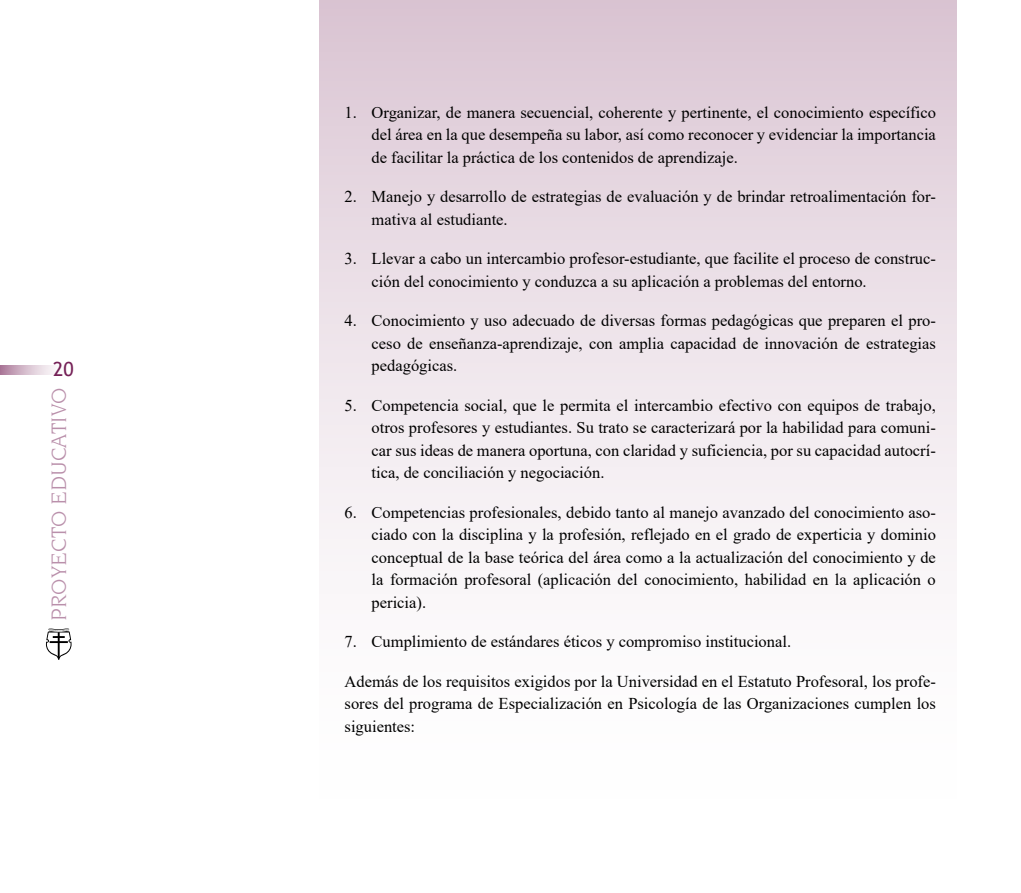
<style>
.page{position:relative;width:1021px;height:893px;background:#fff}
.page>*{position:absolute;margin:0;border:0;box-sizing:border-box;transform-origin:0 0}
.t1{font:22.5px "Trident S Si";color:#ba90ab}
.t2{font:19.5px "Trebuchet MS";color:#752157}
.t3{font:16.5px/22.5px "Times New Roman";color:#000;text-align:justify}
</style>
<div class="page">
<div style="left:319px;top:0;width:637px;height:808px;background:linear-gradient(to bottom,#dcc8d5,#fff)"></div>
<svg style="left:0;top:365px;width:55px;height:10px"></svg>
<svg style="left:46px;top:628px;width:26px;height:32px"></svg>
<p class="t2" style="left:53px;top:357px;width:22px">20</p>
<h1 class="t1" style="left:46px;top:621px;width:235px;rotate:-90deg">PROYECTO EDUCATIVO</h1>
<p class="t3" style="left:371px;top:100px;width:566px;text-indent:-27px">1. Organizar, de manera secuencial, coherente y pertinente, el conocimiento específico del área en la que desempeña su labor, así como reconocer y evidenciar la importancia de facilitar la práctica de los contenidos de aprendizaje.</p>
<p class="t3" style="left:371px;top:185px;width:566px;text-indent:-27px">2. Manejo y desarrollo de estrategias de evaluación y de brindar retroalimentación for&shy;mativa al estudiante.</p>
<p class="t3" style="left:371px;top:247px;width:566px;text-indent:-27px">3. Llevar a cabo un intercambio profesor-estudiante, que facilite el proceso de construc&shy;ción del conocimiento y conduzca a su aplicación a problemas del entorno.</p>
<p class="t3" style="left:371px;top:309px;width:566px;text-indent:-27px">4. Conocimiento y uso adecuado de diversas formas pedagógicas que preparen el pro&shy;ceso de enseñanza-aprendizaje, con amplia capacidad de innovación de estrategias pedagógicas.</p>
<p class="t3" style="left:371px;top:393px;width:566px;text-indent:-27px">5. Competencia social, que le permita el intercambio efectivo con equipos de trabajo, otros profesores y estudiantes. Su trato se caracterizará por la habilidad para comuni&shy;car sus ideas de manera oportuna, con claridad y suficiencia, por su capacidad autocrí&shy;tica, de conciliación y negociación.</p>
<p class="t3" style="left:371px;top:501px;width:566px;text-indent:-27px">6. Competencias profesionales, debido tanto al manejo avanzado del conocimiento aso&shy;ciado con la disciplina y la profesión, reflejado en el grado de experticia y dominio conceptual de la base teórica del área como a la actualización del conocimiento y de la formación profesoral (aplicación del conocimiento, habilidad en la aplicación o pericia).</p>
<p class="t3" style="left:344px;top:630px;width:448px">7. Cumplimiento de estándares éticos y compromiso institucional.</p>
<p class="t3" style="left:344px;top:670px;width:593px">Además de los requisitos exigidos por la Universidad en el Estatuto Profesoral, los profe&shy;sores del programa de Especialización en Psicología de las Organizaciones cumplen los siguientes:</p>
</div>
